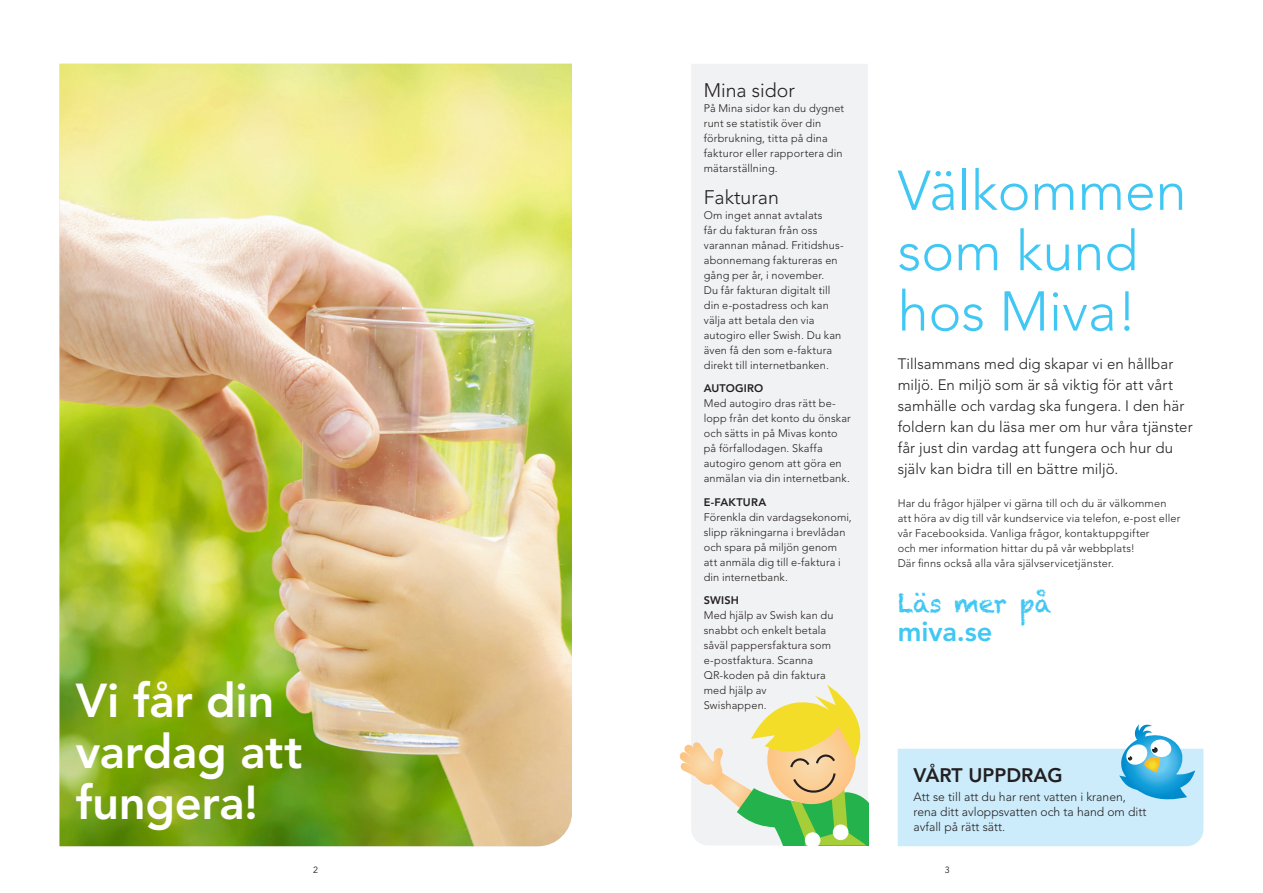
<style>
.page{position:relative;width:1263px;height:893px;background:#fff}
.page>*{position:absolute;margin:0;border:0;box-sizing:border-box;transform-origin:0 0}
.Liten_underrubrik{font:300 55.5px/60.3px "Avenir LT Std";color:#40c7f4}
.t1{font:800 47.1px/51.2px "Avenir LT Std";letter-spacing:-.005em;color:#fff}
.Infotext{font:800 27.3px "Avenir LT Std";color:#40c7f4}
.Infotext-2{font:25.05px "Chalkduster";letter-spacing:-.01em;color:#40c7f4}
.Stor_underrrubrik{font:300 19.5px "Avenir LT Std";color:#231f20}
.Bröd{font:800 19.5px "Avenir LT Std";color:#231f20}
.Infotext-3{font:300 15px/21px "Avenir LT Std";letter-spacing:.005em;color:#231f20}
.Stor_underrrubrik-2{font:300 12.15px/14.9px "Avenir LT Std";color:#231f20}
.Infotext-4{font:300 10.95px/15px "Avenir LT Std";letter-spacing:.015em;color:#231f20}
.Stor_underrrubrik-3{font:300 10.95px/15px "Avenir LT Std";letter-spacing:.015em;color:#231f20}
.t2{font:9px "Avenir LT Std";color:#231f20}
.s1{font-weight:800}
</style>
<div class="page">
<div style="left:691px;top:64px;width:177px;height:621px;background:#f1f2f3"></div>
<img style="left:60px;top:64px;width:512px;height:782px">
<svg style="left:679px;top:685px;width:189px;height:160px"></svg>
<svg style="left:898px;top:724px;width:305px;height:122px"></svg>
<h1 class="t1" style="left:76px;top:675px;width:228px">Vi får din vardag att fungera!</h1>
<p class="Stor_underrrubrik" style="left:704px;top:79px;width:93px">Mina sidor</p>
<p class="Stor_underrrubrik-3" style="left:704px;top:101px;width:142px">På Mina sidor kan du dygnet runt se statistik över din förbrukning, titta på dina fakturor eller rapportera din mätarställning.</p>
<p class="Stor_underrrubrik" style="left:704px;top:186px;width:77px">Fakturan</p>
<p class="Stor_underrrubrik-3" style="left:704px;top:207px;width:141px">Om inget annat avtalats<br>får du fakturan från oss varannan månad. Fritidshus&shy;abonnemang faktureras en gång per år, i november.<br>Du får fakturan digitalt till din e-postadress och kan välja att betala den via autogiro eller Swish. Du kan även få den som e-faktura direkt till internetbanken.</p>
<p class="Infotext-4" style="left:704px;top:381px;width:149px"><span class="s1">AUTOGIRO<br></span>Med autogiro dras rätt be&shy;lopp från det konto du önskar och sätts in på Mivas konto på förfallodagen. Skaffa autogiro genom att göra en anmälan via din internetbank.</p>
<p class="Infotext-4" style="left:704px;top:494px;width:149px"><span class="s1">E-FAKTURA<br></span>Förenkla din vardagsekonomi, slipp räkningarna i brevlådan och spara på miljön genom att anmäla dig till e-faktura i din internetbank.</p>
<p class="Infotext-4" style="left:704px;top:593px;width:131px"><span class="s1">SWISH<br></span>Med hjälp av Swish kan du snabbt och enkelt betala såväl pappersfaktura som e-postfaktura. Scanna<br>QR-koden på din faktura med hjälp av<br>Swishappen.</p>
<p class="Liten_underrubrik" style="left:898px;top:161px;width:290px">Välkommen som kund hos Miva!</p>
<p class="Infotext-3" style="left:898px;top:354px;width:297px">Tillsammans med dig skapar vi en hållbar miljö. En miljö som är så viktig för att vårt samhälle och vardag ska fungera. I den här foldern kan du läsa mer om hur våra tjänster får just din vardag att fungera och hur du själv kan bidra till en bättre miljö.</p>
<p class="Infotext-4" style="left:898px;top:495px;width:284px">Har du frågor hjälper vi gärna till och du är välkommen att höra av dig till vår kundservice via telefon, e-post eller vår Facebooksida. Vanliga frågor, kontaktuppgifter<br>och mer information hittar du på vår webbplats!<br>Där finns också alla våra självservicetjänster.</p>
<p class="Infotext-2" style="left:898px;top:588px;width:155px">Läs mer på</p>
<p class="Infotext" style="left:898px;top:616px;width:96px">miva.se</p>
<p class="Bröd" style="left:913px;top:764px;width:151px">VÅRT UPPDRAG</p>
<p class="Stor_underrrubrik-2" style="left:913px;top:790px;width:234px">Att se till att du har rent vatten i kranen, rena ditt avloppsvatten och ta hand om ditt avfall på rätt sätt.</p>
<p class="t2" style="left:313px;top:865px;width:7px">2</p>
<p class="t2" style="left:945px;top:865px;width:7px">3</p>
</div>
